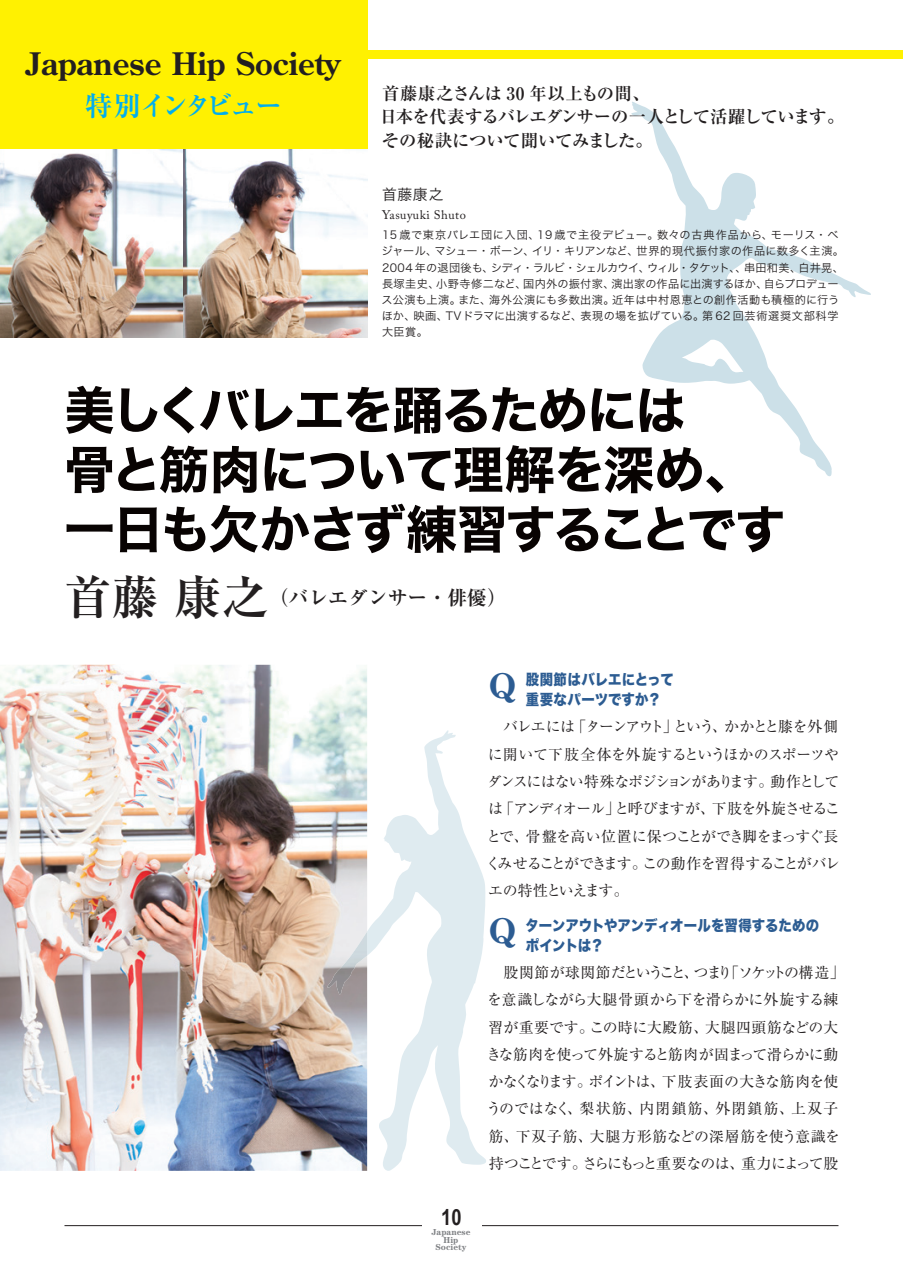
<style>
.page{position:relative;width:903px;height:1275px;background:#fff}
.page>*{position:absolute;margin:0;border:0;box-sizing:border-box;transform-origin:0 0}
.t1{font:50.93px/59.5px "Hira Kaku Std W7";letter-spacing:-.05em;color:#080302}
.t2{font:700 47.07px "Ryumin Pro";color:#231f20}
.t3{font:700 33.6px "Century Old Style Std";color:#2c5c92}
.t4{font:700 30.97px "Century Old Style Std";color:#231f20}
.t5{font:700 27.3px "Ryumin Pro";letter-spacing:-.12em;color:#00aeef}
.t6{font:700 22.4px "Arial Narrow";color:#231f20}
.t7{font:700 19.78px "Ryumin Pro";color:#231f20}
.t8{font:700 17.32px/23.6px "Ryumin Pro";letter-spacing:-.025em;color:#231f20}
.t9{font:14.88px/27.3px "Ryumin Pro";letter-spacing:-.035em;color:#231f20;text-align:justify}
.t10{font:14.88px/19.8px "Hira Kaku Std W8";color:#2c5c92;scale:.9 1}
.t11{font:14.88px/19.8px "Hira Kaku Std W8";letter-spacing:.02em;color:#2c5c92;scale:.9 1}
.t12{font:14.88px "Hira Kaku Std W3";color:#231f20}
.t13{font:12.42px "Adobe Caslon Pro";letter-spacing:.04em;color:#231f20}
.t14{font:11.2px/16.1px "Hira Kaku Std W3";letter-spacing:.02em;color:#231f20}
.t15{font:700 8.75px/7.5px "Century Std";color:#808285;text-align:center}
</style>
<div class="page">
<img style="left:0;top:665px;width:367px;height:506px">
<svg style="left:367px;top:730px;width:119px;height:441px"></svg>
<img style="left:327px;top:931px;width:40px;height:63px">
<svg style="left:631px;top:102px;width:240px;height:374px"></svg>
<img style="left:0;top:149px;width:367px;height:188px">
<hr style="left:64px;top:1225px;width:774px;height:1px;background:#231f20">
<div style="left:422px;top:1205px;width:59px;height:60px;background:#fff"></div>
<div style="left:0;top:0;width:367px;height:149px;background:#fff101"></div>
<div style="left:339px;top:51px;width:564px;height:8px;background:#fff101"></div>
<h3 class="t4" style="left:27px;top:43px;width:315px">Japanese Hip Society</h3>
<h3 class="t5" style="left:85px;top:84px;width:199px">特別インタビュー</h3>
<p class="t8" style="left:380px;top:80px;width:466px">首藤康之さんは 30 年以上もの間、<br>日本を代表するバレエダンサーの一人として活躍しています。その秘訣について聞いてみました。</p>
<p class="t12" style="left:382px;top:184px;width:63px">首藤康之</p>
<p class="t13" style="left:382px;top:207px;width:85px">Yasuyuki Shuto</p>
<p class="t14" style="left:381px;top:227px;width:464px">15 歳で東京バレエ団に入団、19 歳で主役デビュー。数々の古典作品から、モーリス・ベジャール、マシュー・ボーン、イリ・キリアンなど、世界的現代振付家の作品に数多く主演。2004 年の退団後も、シディ・ラルビ・シェルカウイ、ウィル・タケット、、串田和美、白井晃、長塚圭史、小野寺修二など、国内外の振付家、演出家の作品に出演するほか、自らプロデュース公演も上演。また、海外公演にも多数出演。近年は中村恩恵との創作活動も積極的に行うほか、映画、TVドラマに出演するなど、表現の場を拡げている。第 62 回芸術選奨文部科学大臣賞。</p>
<h1 class="t1" style="left:64px;top:383px;width:723px">美しくバレエを踊るためには<br>骨と筋肉について理解を深め、一日も欠かさず練習することです</h1>
<h2 class="t2" style="left:64px;top:560px;width:206px">首藤 康之</h2>
<h3 class="t7" style="left:269px;top:582px;width:240px">（バレエダンサー・俳優）</h3>
<h3 class="t6" style="left:441px;top:1200px;width:22px">10</h3>
<p class="t15" style="left:432px;top:1228px;width:40px">Japanese<br>Hip<br>Society</p>
<h3 class="t3" style="left:489px;top:663px;width:29px">Q</h3>
<p class="t11" style="left:526px;top:670px;width:166px">股関節はバレエにとって重要なパーツですか？</p>
<p class="t9" style="left:486px;top:712px;width:356px;text-indent:17px">バレエには「ターンアウト」という、かかとと膝を外側に開いて下肢全体を外旋するというほかのスポーツやダンスにはない特殊なポジションがあります。動作としては「アンディオール」と呼びますが、下肢を外旋させることで、骨盤を高い位置に保つことができ脚をまっすぐ長くみせることができます。この動作を習得することがバレエの特性といえます。</p>
<h3 class="t3" style="left:489px;top:909px;width:29px">Q</h3>
<p class="t10" style="left:525px;top:916px;width:328px">ターンアウトやアンディオールを習得するためのポイントは？</p>
<p class="t9" style="left:486px;top:958px;width:360px;text-align:left;text-indent:17px">股関節が球関節だということ、つまり「ソケットの構造」を意識しながら大腿骨頭から下を滑らかに外旋する練習が重要です。この時に大殿筋、大腿四頭筋などの大きな筋肉を使って外旋すると筋肉が固まって滑らかに動かなくなります。ポイントは、下肢表面の大きな筋肉を使うのではなく、梨状筋、内閉鎖筋、外閉鎖筋、上双子筋、下双子筋、大腿方形筋などの深層筋を使う意識を持つことです。さらにもっと重要なのは、重力によって股</p>
</div>
